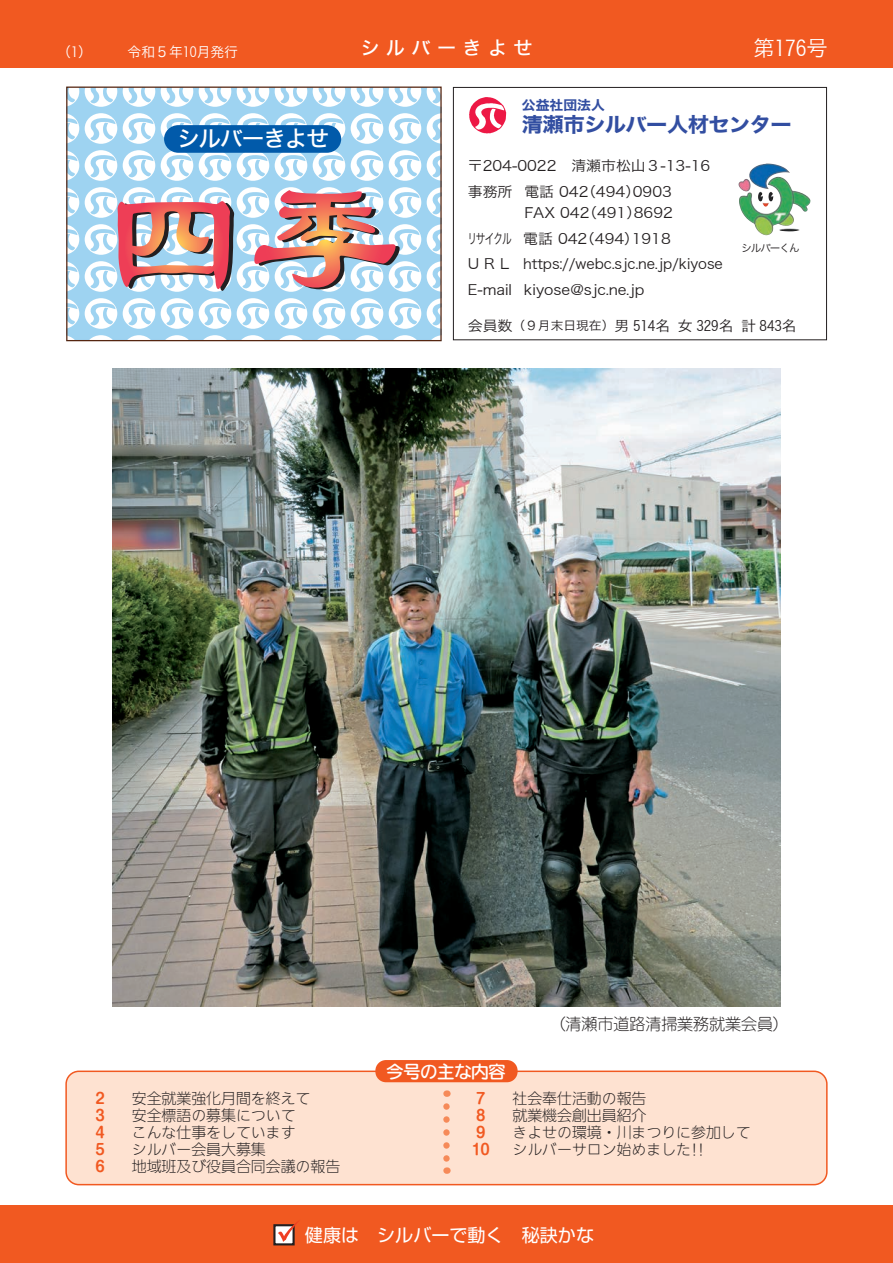
<style>
.page{position:relative;width:893px;height:1263px;background:#fff}
.page>*{position:absolute;margin:0;border:0;box-sizing:border-box;transform-origin:0 0}
.t1{font:22.65px "Hiragino Kaku W5 90 msp RKSJ H";letter-spacing:-.05em;color:#fff}
.t2{font:21.3px "Hiragino Kaku W3 90 ms RKSJ H";color:#fff}
.t3{font:20.25px "Hiragino Kaku W7 90 ms RKSJ H";letter-spacing:-.025em;color:#324ea1;scale:1.05 1}
.t4{font:19.2px "Hiragino Kaku W5 90 ms RKSJ H";letter-spacing:.335em;color:#fff}
.t5{font:18px "Shin Go Pro";color:#fff}
.t6{font:500 16.95px "Iwa UDR Go Pro";color:#fff}
.t7{font:300 15.9px "Iwa UDR Go Pro";color:#231f20}
.t8{font:300 14.85px "Iwa UD Go Hon Pro";color:#231f20}
.t9{font:700 14.85px "Shin M Go Pro De";color:#f15921}
.t10{font:14.1px/26.1px "Hiragino Kaku W3 90 msp RKSJ H";color:#231f20;scale:1.05 1}
.t11{font:14.1px "Hiragino Kaku W3 90 ms RKSJ H";color:#231f20;scale:1.05 1}
.t12{font:14.1px "Hiragino Kaku W3 90 msp RKSJ H";color:#231f20;scale:.68 1}
.t13{font:13.8px "Hiragino Kaku W3 90 ms RKSJ H";color:#fff}
.t14{font:13.2px "Hiragino Kaku W7 90 ms RKSJ H";color:#324ea1;scale:1.05 1}
.t15{font:12.15px "Hiragino Kaku W3 90 ms RKSJ H";color:#231f20;scale:1.05 1}
.t16{font:10.65px "Hiragino Kaku W3 90 ms RKSJ H";letter-spacing:-.1em;color:#231f20}
</style>
<div class="page">
<div style="left:0;top:0;width:893px;height:68px;background:#f15921"></div>
<div style="left:0;top:1205px;width:893px;height:58px;background:#f15921"></div>
<div style="left:453px;top:87px;width:374px;height:253px;border:1px solid #231f20"></div>
<svg style="left:469px;top:97px;width:37px;height:36px"></svg>
<img style="left:738px;top:163px;width:72px;height:72px">
<svg style="left:68px;top:89px;width:372px;height:250px;fill:#9ed3f1"></svg>
<svg style="left:164px;top:125px;width:177px;height:28px;background:#0a60ad"></svg>
<svg style="left:118px;top:201px;width:116px;height:90px;background:#c58a90"></svg>
<svg style="left:254px;top:190px;width:146px;height:99px"></svg>
<div style="left:66px;top:87px;width:376px;height:254px;border:1px solid #552611"></div>
<div style="left:66px;top:1071px;width:761px;height:113px;background:#fee2d1;border-radius:13px"></div>
<div style="left:65px;top:1070px;width:763px;height:115px;border:2px solid #f15921;border-radius:13px"></div>
<div style="left:375px;top:1060px;width:143px;height:22px;background:#f15921;border-radius:11px"></div>
<svg style="left:443px;top:1106px;width:7px;height:68px"></svg>
<div style="left:274px;top:1225px;width:20px;height:19px;background:#fff"></div>
<div style="left:273px;top:1224px;width:22px;height:21px;border:2px solid #231f20"></div>
<svg style="left:278px;top:1221px;width:21px;height:21px"></svg>
<img style="left:112px;top:369px;width:669px;height:637px">
<p class="t13" style="left:57px;top:45px;width:36px">（）1</p>
<p class="t13" style="left:128px;top:45px;width:112px">令和５年10月発行</p>
<h1 class="t1" style="left:177px;top:127px;width:154px">シルバーきよせ</h1>
<h3 class="t4" style="left:360px;top:38px;width:174px">シルバーきよせ</h3>
<h2 class="t2" style="left:753px;top:37px;width:76px">第176号</h2>
<p class="t14" style="left:522px;top:98px;width:80px">公益社団法人</p>
<h3 class="t3" style="left:522px;top:114px;width:259px">清瀬市シルバー人材センター</h3>
<p class="t10" style="left:633px;top:153px;width:75px;text-indent:-165px">〒204-0022　清瀬市松山 3 -13-16<br>0903</p>
<p class="t10" style="left:468px;top:179px;width:44px">事務所</p>
<p class="t10" style="left:581px;top:179px;width:58px">)494(</p>
<p class="t10" style="left:524px;top:179px;width:63px">電話 042</p>
<p class="t10" style="left:582px;top:200px;width:58px">)491(</p>
<p class="t10" style="left:634px;top:200px;width:39px">8692</p>
<p class="t10" style="left:524px;top:200px;width:64px">FAX 042</p>
<p class="t10" style="left:580px;top:226px;width:58px">)494(</p>
<p class="t10" style="left:523px;top:226px;width:63px">電話 042</p>
<p class="t12" style="left:467px;top:231px;width:67px">リサイクル</p>
<p class="t10" style="left:468px;top:252px;width:244px">U R L　https://webc.sjc.ne j p. /kiyose</p>
<p class="t10" style="left:524px;top:277px;width:116px">kiyose@sjc.ne j p.</p>
<p class="t10" style="left:632px;top:226px;width:39px">1918</p>
<p class="t10" style="left:468px;top:277px;width:44px">E-mail</p>
<p class="t11" style="left:468px;top:318px;width:44px">会員数</p>
<p class="t15" style="left:512px;top:319px;width:99px">（９月末日現在）</p>
<p class="t11" style="left:614px;top:318px;width:55px">男 514名</p>
<p class="t11" style="left:678px;top:318px;width:55px">女 329名</p>
<p class="t16" style="left:741px;top:243px;width:60px">シルバーくん</p>
<p class="t11" style="left:741px;top:318px;width:55px">計 843名</p>
<p class="t7" style="left:550px;top:1013px;width:241px">（清瀬市道路清掃業務就業会員(</p>
<p class="t6" style="left:386px;top:1059px;width:121px">今号の主な内容</p>
<p class="t9" style="left:96px;top:1086px;width:11px">2</p>
<p class="t8" style="left:132px;top:1088px;width:180px">安全就業強化月間を終えて</p>
<p class="t9" style="left:476px;top:1086px;width:11px">7</p>
<p class="t8" style="left:512px;top:1088px;width:135px">社会奉仕活動の報告</p>
<p class="t9" style="left:96px;top:1103px;width:11px">3</p>
<p class="t8" style="left:132px;top:1105px;width:165px">安全標語の募集について</p>
<p class="t9" style="left:476px;top:1103px;width:11px">8</p>
<p class="t8" style="left:512px;top:1105px;width:135px">就業機会創出員紹介</p>
<p class="t9" style="left:96px;top:1120px;width:11px">4</p>
<p class="t8" style="left:132px;top:1122px;width:165px">こんな仕事をしています</p>
<p class="t9" style="left:476px;top:1120px;width:11px">9</p>
<p class="t8" style="left:512px;top:1122px;width:240px">きよせの環境・川まつりに参加して</p>
<p class="t9" style="left:96px;top:1137px;width:11px">5</p>
<p class="t8" style="left:132px;top:1139px;width:135px">シルバー会員大募集</p>
<p class="t9" style="left:472px;top:1137px;width:20px">10</p>
<p class="t8" style="left:512px;top:1139px;width:193px">シルバーサロン始めました !!</p>
<p class="t9" style="left:96px;top:1154px;width:11px">6</p>
<p class="t8" style="left:132px;top:1156px;width:210px">地域班及び役員合同会議の報告</p>
<p class="t5" style="left:305px;top:1220px;width:291px">健康は　シルバーで動く　秘訣かな</p>
</div>
